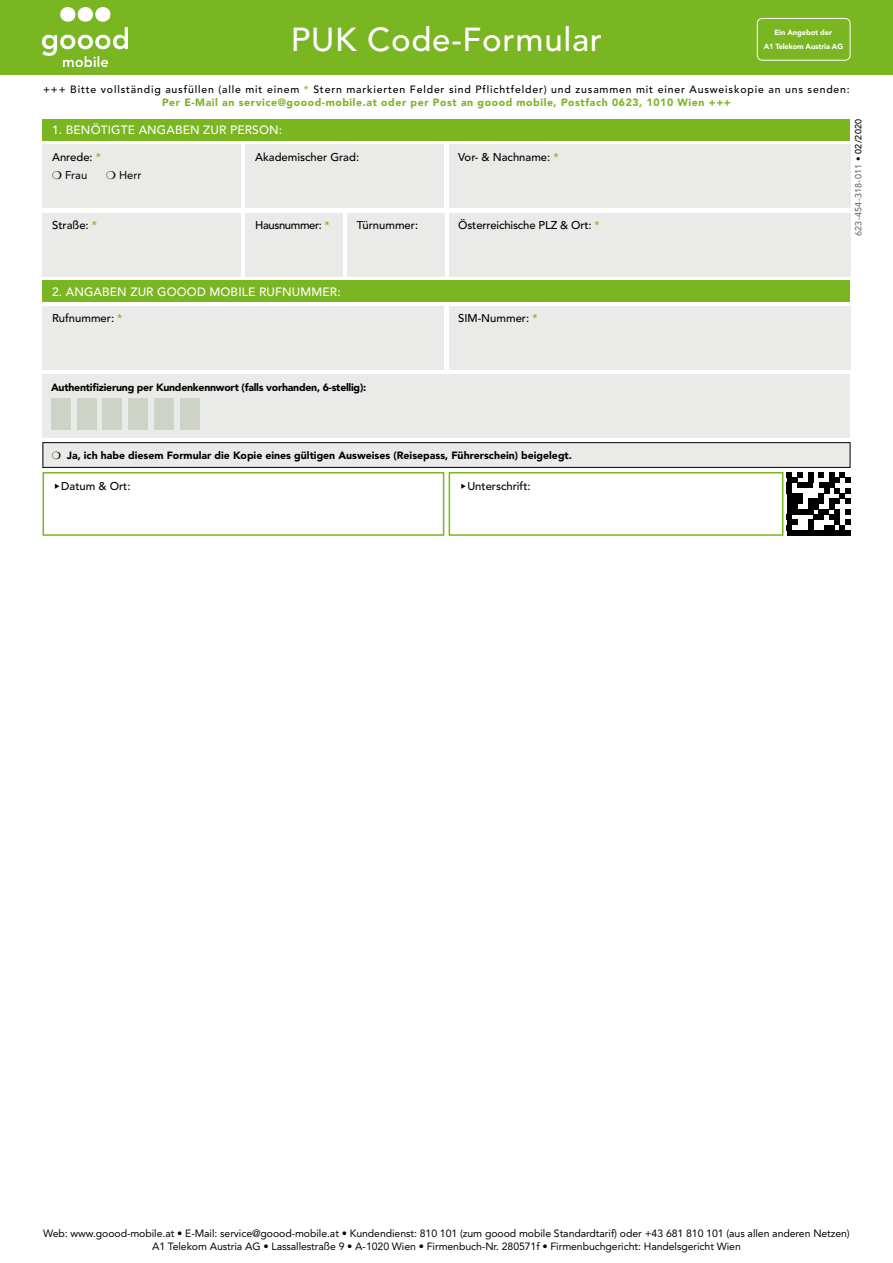
<style>
.page{position:relative;width:893px;height:1263px;background:#fff}
.page>*{position:absolute;margin:0;border:0;box-sizing:border-box;transform-origin:0 0}
.t1{font:500 33px "Avenir LT Std";letter-spacing:.02em;color:#fff}
.t2{font:500 12px "Avenir LT Std";letter-spacing:.01em;color:#fff}
.t3{font:500 11.25px/18px "Avenir LT Std";color:#000}
.t4{font:500 11.25px "Avenir LT Std";letter-spacing:-.035em;color:#000}
.t5{font:11.25px "Avenir LT Std";color:#000}
.t6{font:10.5px/13.5px "Avenir LT Std";letter-spacing:-.005em;color:#000;text-align:center}
.t7{font:500 10.5px/13.5px "Avenir LT Std";letter-spacing:.08em;color:#000;text-align:center}
.t8{font:900 10.5px "Avenir LT Std";color:#000}
.t9{font:900 10.5px "Avenir LT Std";letter-spacing:-.02em;color:#000}
.t10{font:9px "Avenir LT Std";letter-spacing:.02em;color:#595a5e}
.t11{font:900 7.5px/13.5px "Avenir LT Std";letter-spacing:-.02em;color:#fff;text-align:center}
.s1{color:#7ab522}
.s2{font-weight:900;color:#7ab522}
.s3{color:#000}
.s4{font-weight:500;color:#000}
.s5{font-weight:400}
</style>
<div class="page">
<div style="left:43px;top:281px;width:807px;height:21px;background:#7ab522"></div>
<div style="left:43px;top:306px;width:401px;height:64px;background:#eaeae8"></div>
<div style="left:449px;top:472px;width:334px;height:64px;border:2px solid #7ab522"></div>
<div style="left:43px;top:472px;width:401px;height:64px;border:2px solid #7ab522"></div>
<div style="left:787px;top:530px;width:63px;height:6px;background:#000"></div>
<div style="left:824px;top:525px;width:10px;height:5px;background:#000"></div>
<div style="left:787px;top:520px;width:10px;height:5px;background:#000"></div>
<svg style="left:808px;top:520px;width:5px;height:10px"></svg>
<svg style="left:834px;top:520px;width:16px;height:10px"></svg>
<svg style="left:787px;top:514px;width:5px;height:16px"></svg>
<div style="left:813px;top:514px;width:11px;height:6px;background:#000"></div>
<div style="left:829px;top:514px;width:11px;height:6px;background:#000"></div>
<div style="left:787px;top:509px;width:26px;height:5px;background:#000"></div>
<div style="left:787px;top:504px;width:10px;height:5px;background:#000"></div>
<div style="left:808px;top:504px;width:11px;height:5px;background:#000"></div>
<div style="left:787px;top:499px;width:16px;height:5px;background:#000"></div>
<div style="left:808px;top:499px;width:16px;height:5px;background:#000"></div>
<div style="left:787px;top:493px;width:16px;height:6px;background:#000"></div>
<svg style="left:787px;top:472px;width:26px;height:21px"></svg>
<svg style="left:819px;top:472px;width:31px;height:42px"></svg>
<div style="left:43px;top:119px;width:807px;height:21px;background:#7ab522"></div>
<div style="left:449px;top:213px;width:401px;height:63px;background:#eaeae8"></div>
<div style="left:449px;top:145px;width:401px;height:63px;background:#eaeae8"></div>
<div style="left:43px;top:213px;width:198px;height:63px;background:#eaeae8"></div>
<div style="left:43px;top:145px;width:198px;height:63px;background:#eaeae8"></div>
<div style="left:246px;top:145px;width:198px;height:63px;background:#eaeae8"></div>
<div style="left:347px;top:213px;width:97px;height:63px;background:#eaeae8"></div>
<div style="left:246px;top:213px;width:97px;height:63px;background:#eaeae8"></div>
<div style="left:0;top:0;width:893px;height:74px;background:#7ab522"></div>
<img style="left:43px;top:8px;width:84px;height:59px">
<div style="left:757px;top:18px;width:93px;height:43px;border:1px solid #fff;border-radius:5px"></div>
<div style="left:43px;top:374px;width:807px;height:64px;background:#eaeae8"></div>
<div style="left:51px;top:398px;width:19px;height:32px;background:#ced3c7"></div>
<div style="left:77px;top:398px;width:19px;height:32px;background:#ced3c7"></div>
<div style="left:103px;top:398px;width:19px;height:32px;background:#ced3c7"></div>
<div style="left:129px;top:398px;width:19px;height:32px;background:#ced3c7"></div>
<div style="left:155px;top:398px;width:19px;height:32px;background:#ced3c7"></div>
<div style="left:181px;top:398px;width:19px;height:32px;background:#ced3c7"></div>
<div style="left:449px;top:306px;width:401px;height:64px;background:#eaeae8"></div>
<div style="left:43px;top:443px;width:807px;height:24px;background:#eaeae8"></div>
<div style="left:43px;top:442px;width:807px;height:26px;border:1px solid #000"></div>
<h1 class="t1" style="left:291px;top:20px;width:313px">PUK Code-Formular</h1>
<p class="t11" style="left:764px;top:26px;width:81px">Ein Angebot der<br>A1 Telekom Austria AG</p>
<p class="t7" style="left:43px;top:83px;width:808px">+++ Bitte vollständig ausfüllen (alle mit einem <span class="s1">*</span> Stern markierten Felder sind Pflichtfelder) und zusammen mit einer Ausweiskopie an uns senden:<br><span class="s2">Per E-Mail an service@goood-mobile.at oder per Post an goood mobile, Postfach 0623, 1010 Wien +++</span></p>
<p class="t2" style="left:52px;top:123px;width:232px">1. BENÖTIGTE ANGABEN ZUR PERSON:</p>
<p class="t10" style="left:853px;top:236px;width:118px;rotate:-90deg">623-454-318-011 <span class="s3">•</span> <span class="s4">02/2020</span></p>
<p class="t3" style="left:52px;top:148px;width:50px">Anrede: <span class="s1">* </span>❍ <span class="s5">Frau</span></p>
<p class="t3" style="left:255px;top:148px;width:105px">Akademischer Grad:</p>
<p class="t3" style="left:458px;top:148px;width:102px">Vor- &amp; Nachname: <span class="s1">*</span></p>
<p class="t5" style="left:106px;top:168px;width:37px">❍ Herr</p>
<p class="t3" style="left:458px;top:216px;width:143px">Österreichische PLZ &amp; Ort: <span class="s1">*</span></p>
<p class="t3" style="left:52px;top:216px;width:47px">Straße: <span class="s1">*</span></p>
<p class="t4" style="left:255px;top:218px;width:76px">Hausnummer: <span class="s1">*</span></p>
<p class="t3" style="left:357px;top:216px;width:63px">Türnummer:</p>
<p class="t2" style="left:52px;top:285px;width:290px">2. ANGABEN ZUR GOOOD MOBILE RUFNUMMER:</p>
<p class="t3" style="left:52px;top:309px;width:72px">Rufnummer: <span class="s1">*</span></p>
<p class="t9" style="left:51px;top:381px;width:317px">Authentifizierung per Kundenkennwort (falls vorhanden, 6-stellig):</p>
<p class="t3" style="left:458px;top:309px;width:81px">SIM-Nummer: <span class="s1">*</span></p>
<p class="t8" style="left:52px;top:449px;width:522px">❍ Ja, ich habe diesem Formular die Kopie eines gültigen Ausweises (Reisepass, Führerschein) beigelegt.</p>
<p class="t3" style="left:54px;top:477px;width:79px">◆Datum &amp; Ort:</p>
<p class="t3" style="left:460px;top:477px;width:72px">◆Unterschrift:</p>
<p class="t6" style="left:43px;top:1226px;width:808px">Web: www.goood-mobile.at • E-Mail: service@goood-mobile.at • Kundendienst: 810 101 (zum goood mobile Standardtarif) oder +43 681 810 101 (aus allen anderen Netzen)<br>A1 Telekom Austria AG • Lassallestraße 9 • A-1020 Wien • Firmenbuch-Nr. 280571f • Firmenbuchgericht: Handelsgericht Wien</p>
</div>
